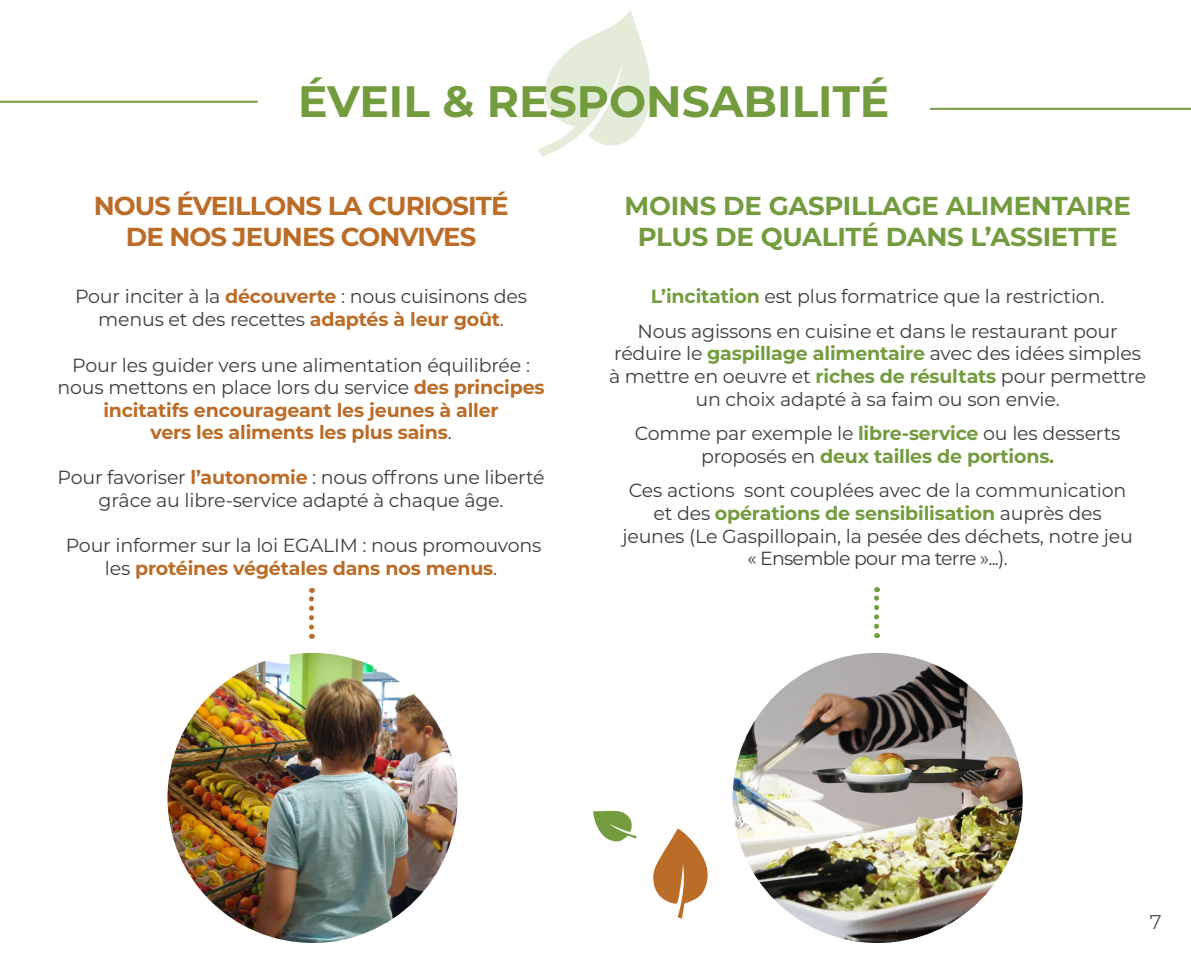
<style>
.page{position:relative;width:1191px;height:964px;background:#fff}
.page>*{position:absolute;margin:0;border:0;box-sizing:border-box;transform-origin:0 0}
.t1{font:700 44px "Montserrat";color:#739c3e}
.t2{font:700 26px "Montserrat";letter-spacing:-.01em;color:#739c3e}
.t3{font:700 26px "Montserrat";letter-spacing:-.035em;color:#bb6c27}
.t4{font:20px "Montserrat";color:#57585a}
.t5{font:19px/22.8px "Montserrat";letter-spacing:-.01em;color:#3e3e3f;text-align:center}
.t6{font:700 19px "Montserrat";letter-spacing:-.01em;color:#bb6c27}
.s1{font-weight:700;color:#bb6c27}
.s2{font-weight:400;color:#3e3e3f}
.s3{font-weight:700;color:#739c3e}
</style>
<div class="page">
<svg style="left:653px;top:828px;width:55px;height:90px"></svg>
<svg style="left:593px;top:810px;width:43px;height:31px"></svg>
<svg style="left:309px;top:588px;width:5px;height:39px"></svg>
<svg style="left:874px;top:587px;width:5px;height:39px"></svg>
<hr style="left:0;top:101px;width:257px;height:2px;background:#739c3e">
<hr style="left:930px;top:108px;width:261px;height:2px;background:#739c3e">
<svg style="left:537px;top:10px;width:114px;height:147px"></svg>
<img style="left:167px;top:653px;width:290px;height:290px;border-radius:145px">
<img style="left:732px;top:653px;width:290px;height:290px;border-radius:145px">
<h1 class="t1" style="left:298px;top:70px;width:593px">ÉVEIL &amp; RESPONSABILITÉ</h1>
<p class="t3" style="left:94px;top:187px;width:416px">NOUS ÉVEILLONS LA CURIOSITÉ</p>
<p class="t3" style="left:126px;top:218px;width:352px">DE NOS JEUNES CONVIVES</p>
<p class="t5" style="left:75px;top:284px;width:453px">Pour inciter à la <span class="s1">découverte</span> : nous cuisinons des menus et des recettes <span class="s1">adaptés à leur goût</span>.</p>
<p class="t5" style="left:58px;top:353px;width:488px">Pour les guider vers une alimentation équilibrée : nous mettons en place lors du service <span class="s1">des principes incitatifs encourageant les jeunes à aller</span></p>
<p class="t6" style="left:150px;top:418px;width:303px">vers les aliments les plus sains<span class="s2">.</span></p>
<p class="t5" style="left:57px;top:465px;width:488px">Pour favoriser <span class="s1">l’autonomie</span> : nous offrons une liberté grâce au libre-service adapté à chaque âge.</p>
<p class="t5" style="left:66px;top:534px;width:477px">Pour informer sur la loi EGALIM : nous promouvons les <span class="s1">protéines végétales dans nos menus</span>.</p>
<p class="t2" style="left:624px;top:187px;width:508px">MOINS DE GASPILLAGE ALIMENTAIRE</p>
<p class="t2" style="left:638px;top:218px;width:481px">PLUS DE QUALITÉ DANS L’ASSIETTE</p>
<p class="t5" style="left:651px;top:284px;width:455px"><span class="s3">L’incitation</span> est plus formatrice que la restriction.</p>
<p class="t5" style="left:609px;top:319px;width:538px">Nous agissons en cuisine et dans le restaurant pour réduire le <span class="s3">gaspillage alimentaire</span> avec des idées simples à mettre en oeuvre et <span class="s3">riches de résultats</span> pour permettre un choix adapté à sa faim ou son envie.</p>
<p class="t5" style="left:635px;top:421px;width:487px">Comme par exemple le <span class="s3">libre-service</span> ou les desserts proposés en <span class="s3">deux tailles de portions.</span></p>
<p class="t5" style="left:622px;top:478px;width:512px">Ces actions sont couplées avec de la communication et des <span class="s3">opérations de sensibilisation</span> auprès des jeunes (Le Gaspillopain, la pesée des déchets, notre jeu « Ensemble pour ma terre »...).</p>
<p class="t4" style="left:1149px;top:908px;width:13px">7</p>
</div>
